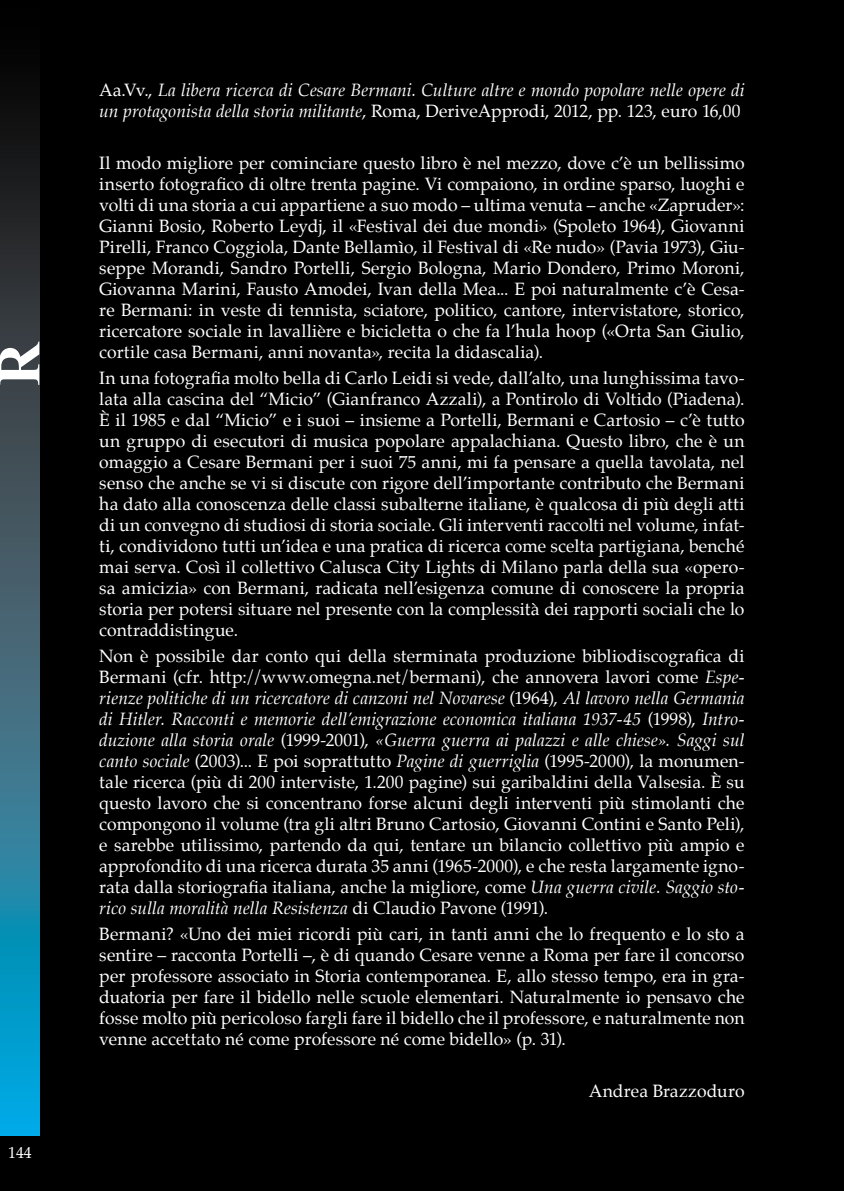
<style>
.page{position:relative;width:844px;height:1191px;background:#fff}
.page>*{position:absolute;margin:0;border:0;box-sizing:border-box;transform-origin:0 0}
.t1{font:17.5px/21px "Palatino";letter-spacing:.005em;color:#fff;text-align:justify}
.t2{font:italic 17.5px/21px "Palatino";letter-spacing:.005em;color:#fff}
.t3{font:15.75px "Palatino";color:#fff}
.s1{font-style:normal}
.s2{font-style:italic}
</style>
<div class="page">
<div style="left:0;top:0;width:843px;height:1191px;background:#000"></div>
<svg style="left:0;top:86px;width:39px;height:1050px;background:#2a6276"></svg>
<svg style="left:0;top:342px;width:39px;height:43px;background:#989c9f"></svg>
<p class="t3" style="left:8px;top:1139px;width:25px">144</p>
<p class="t2" style="left:99px;top:80px;width:646px"><span class="s1">Aa.Vv.,</span> La libera ricerca di Cesare Bermani. Culture altre e mondo popolare nelle opere di un protagonista della storia militante<span class="s1">, Roma, DeriveApprodi, 2012, pp. 123, euro 16,00</span></p>
<p class="t1" style="left:99px;top:153px;width:646px">Il modo migliore per cominciare questo libro è nel mezzo, dove c’è un bellissimo inserto fotografico di oltre trenta pagine. Vi compaiono, in ordine sparso, luoghi e volti di una storia a cui appartiene a suo modo – ultima venuta – anche «Zapruder»:<br>Gianni Bosio, Roberto Leydj, il «Festival dei due mondi» (Spoleto 1964), Giovanni Pirelli, Franco Coggiola, Dante Bellamìo, il Festival di «Re nudo» (Pavia 1973), Giu&shy;seppe Morandi, Sandro Portelli, Sergio Bologna, Mario Dondero, Primo Moroni, Giovanna Marini, Fausto Amodei, Ivan della Mea... E poi naturalmente c’è Cesa&shy;re Bermani: in veste di tennista, sciatore, politico, cantore, intervistatore, storico, ricercatore sociale in lavallière e bicicletta o che fa l’hula hoop («Orta San Giulio, cortile casa Bermani, anni novanta», recita la didascalia).</p>
<p class="t1" style="left:99px;top:368px;width:646px">In una fotografia molto bella di Carlo Leidi si vede, dall’alto, una lunghissima tavo&shy;lata alla cascina del “Micio” (Gianfranco Azzali), a Pontirolo di Voltido (Piadena).<br>È il 1985 e dal “Micio” e i suoi – insieme a Portelli, Bermani e Cartosio – c’è tutto un gruppo di esecutori di musica popolare appalachiana. Questo libro, che è un omaggio a Cesare Bermani per i suoi 75 anni, mi fa pensare a quella tavolata, nel senso che anche se vi si discute con rigore dell’importante contributo che Bermani ha dato alla conoscenza delle classi subalterne italiane, è qualcosa di più degli atti di un convegno di studiosi di storia sociale. Gli interventi raccolti nel volume, infat&shy;ti, condividono tutti un’idea e una pratica di ricerca come scelta partigiana, benché mai serva. Così il collettivo Calusca City Lights di Milano parla della sua «opero&shy;sa amicizia» con Bermani, radicata nell’esigenza comune di conoscere la propria storia per potersi situare nel presente con la complessità dei rapporti sociali che lo contraddistingue.</p>
<p class="t1" style="left:99px;top:646px;width:646px">Non è possibile dar conto qui della sterminata produzione bibliodiscografica di Bermani (cfr. http://www.omegna.net/bermani), che annovera lavori come <span class="s2">Espe&shy;rienze politiche di un ricercatore di canzoni nel Novarese</span> (1964), <span class="s2">Al lavoro nella Germania di Hitler. Racconti e memorie dell’emigrazione economica italiana 1937-45</span> (1998), <span class="s2">Intro&shy;duzione alla storia orale</span> (1999-2001), <span class="s2">«Guerra guerra ai palazzi e alle chiese». Saggi sul canto sociale</span> (2003)... E poi soprattutto <span class="s2">Pagine di guerriglia</span> (1995-2000), la monumen&shy;tale ricerca (più di 200 interviste, 1.200 pagine) sui garibaldini della Valsesia. È su questo lavoro che si concentrano forse alcuni degli interventi più stimolanti che compongono il volume (tra gli altri Bruno Cartosio, Giovanni Contini e Santo Peli), e sarebbe utilissimo, partendo da qui, tentare un bilancio collettivo più ampio e approfondito di una ricerca durata 35 anni (1965-2000), e che resta largamente igno&shy;rata dalla storiografia italiana, anche la migliore, come <span class="s2">Una guerra civile. Saggio sto&shy;rico sulla moralità nella Resistenza</span> di Claudio Pavone (1991).</p>
<p class="t1" style="left:99px;top:923px;width:646px">Bermani? «Uno dei miei ricordi più cari, in tanti anni che lo frequento e lo sto a sentire – racconta Portelli –, è di quando Cesare venne a Roma per fare il concorso per professore associato in Storia contemporanea. E, allo stesso tempo, era in gra&shy;duatoria per fare il bidello nelle scuole elementari. Naturalmente io pensavo che fosse molto più pericoloso fargli fare il bidello che il professore, e naturalmente non venne accettato né come professore né come bidello» (p. 31).</p>
<p class="t1" style="left:588px;top:1080px;width:157px">Andrea Brazzoduro</p>
</div>
